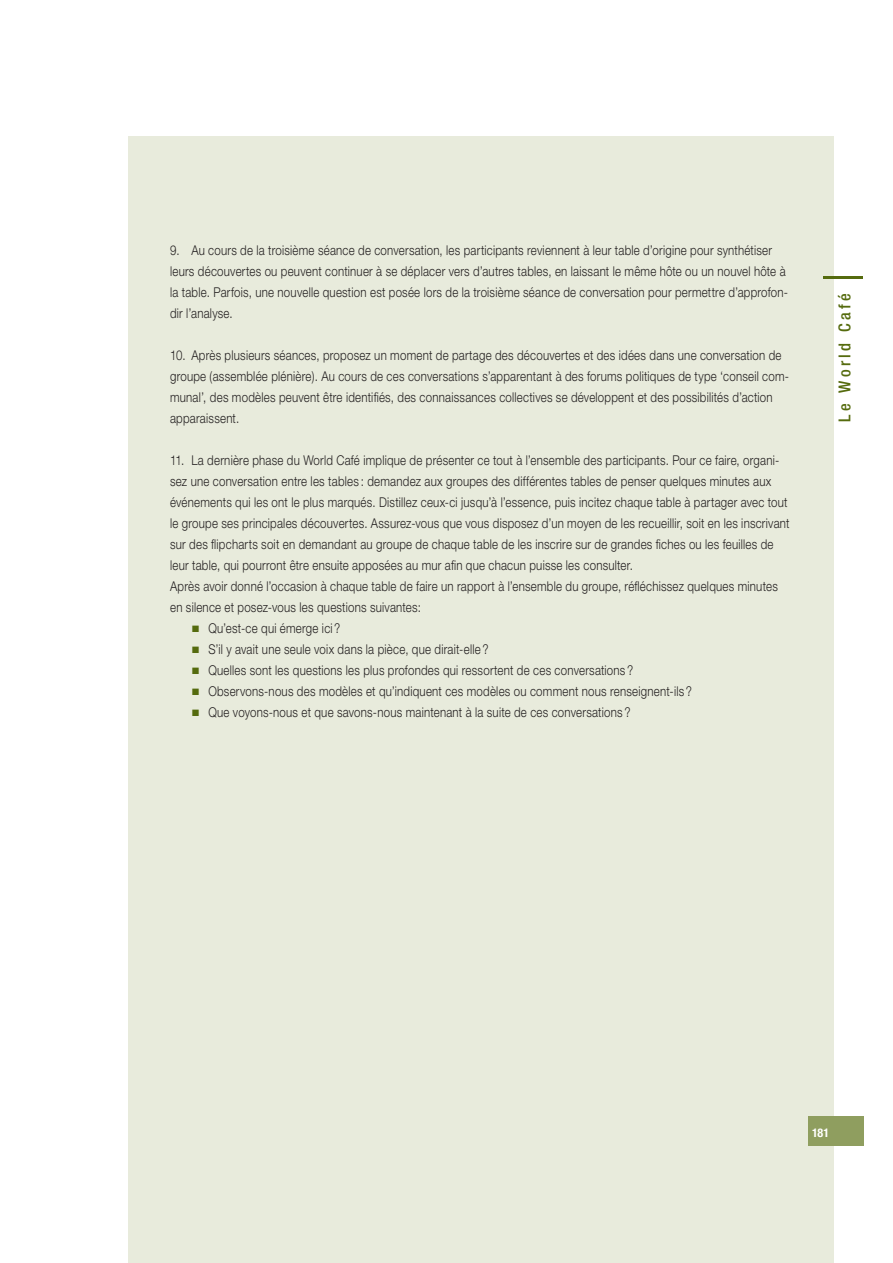
<style>
.page{position:relative;width:893px;height:1263px;background:#fff}
.page>*{position:absolute;margin:0;border:0;box-sizing:border-box;transform-origin:0 0}
.t1{font:100 condensed 54px "Helvetica Neue";color:#556b0e}
.t2{font:500 condensed 16.5px "Helvetica Neue";letter-spacing:.2em;color:#556b0e}
.t3{font:300 13.5px/21px "Helvetica Neue";letter-spacing:.02em;color:#231f20;scale:.85 1}
.t4{font:700 condensed 12px "Helvetica Neue";color:#fff}
</style>
<div class="page">
<div style="left:128px;top:136px;width:705px;height:1127px;background:#e8ebdc"></div>
<div style="left:808px;top:1116px;width:55px;height:30px;background:#8f9e5f"></div>
<p class="t3" style="left:170px;top:239px;width:729px">9. Au cours de la troisième séance de conversation, les participants reviennent à leur table d’origine pour synthétiser leurs découvertes ou peuvent continuer à se déplacer vers d’autres tables, en laissant le même hôte ou un nouvel hôte à la table. Parfois, une nouvelle question est posée lors de la troisième séance de conversation pour permettre d’approfon&shy;dir l’analyse.</p>
<p class="t3" style="left:170px;top:344px;width:730px">10. Après plusieurs séances, proposez un moment de partage des découvertes et des idées dans une conversation de groupe (assemblée plénière). Au cours de ces conversations s’apparentant à des forums politiques de type ‘conseil com&shy;munal’, des modèles peuvent être identifiés, des connaissances collectives se développent et des possibilités d’action apparaissent.</p>
<p class="t3" style="left:170px;top:449px;width:718px">11. La dernière phase du World Café implique de présenter ce tout à l’ensemble des participants. Pour ce faire, organi-</p>
<p class="t3" style="left:170px;top:470px;width:709px">sez une conversation entre les tables : demandez aux groupes des différentes tables de penser quelques minutes aux</p>
<p class="t3" style="left:170px;top:491px;width:728px">événements qui les ont le plus marqués. Distillez ceux-ci jusqu’à l’essence, puis incitez chaque table à partager avec tout</p>
<p class="t3" style="left:170px;top:512px;width:730px">le groupe ses principales découvertes. Assurez-vous que vous disposez d’un moyen de les recueillir, soit en les inscrivant</p>
<p class="t3" style="left:170px;top:533px;width:711px">sur des flipcharts soit en demandant au groupe de chaque table de les inscrire sur de grandes fiches ou les feuilles de</p>
<p class="t3" style="left:170px;top:554px;width:546px">leur table, qui pourront être ensuite apposées au mur afin que chacun puisse les consulter.</p>
<p class="t3" style="left:170px;top:575px;width:716px">Après avoir donné l’occasion à chaque table de faire un rapport à l’ensemble du groupe, réfléchissez quelques minutes</p>
<p class="t3" style="left:170px;top:596px;width:297px">en silence et posez-vous les questions suivantes:</p>
<p class="t3" style="left:208px;top:617px;width:157px">Qu’est-ce qui émerge ici ?</p>
<p class="t3" style="left:208px;top:638px;width:331px">S’il y avait une seule voix dans la pièce, que dirait-elle ?</p>
<p class="t3" style="left:208px;top:659px;width:501px">Quelles sont les questions les plus profondes qui ressortent de ces conversations ?</p>
<p class="t3" style="left:208px;top:680px;width:570px">Observons-nous des modèles et qu’indiquent ces modèles ou comment nous renseignent-ils ?</p>
<p class="t3" style="left:208px;top:701px;width:498px">Que voyons-nous et que savons-nous maintenant à la suite de ces conversations ?</p>
<h1 class="t1" style="left:813px;top:283px;width:13px;rotate:-90deg">|</h1>
<p class="t2" style="left:835px;top:421px;width:129px;rotate:-90deg">Le World Café</p>
<p class="t4" style="left:812px;top:1125px;width:19px">181</p>
</div>
